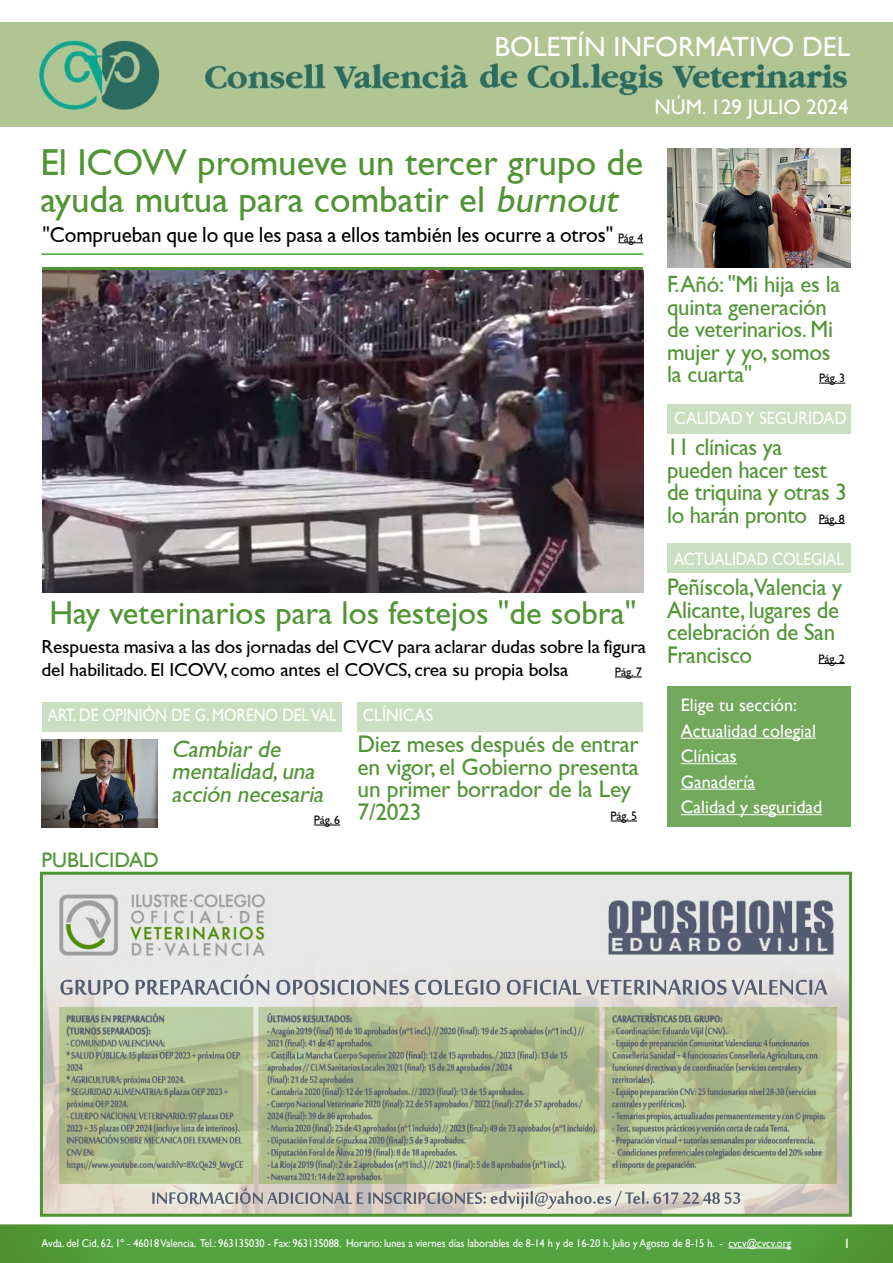
<style>
.page{position:relative;width:893px;height:1263px;background:#fff}
.page>*{position:absolute;margin:0;border:0;box-sizing:border-box;transform-origin:0 0}
.t1{font:37.5px/37.5px "Gill Sans";color:#509434}
.t2{font:33px "Gill Sans";color:#509434}
.t3{font:27.75px "Gill Sans";color:#fff}
.t4{font:24px/22.5px "Gill Sans";letter-spacing:-.01em;color:#509434;scale:.95 1}
.t5{font:24px/22.5px "Gill Sans";letter-spacing:-.01em;color:#509434}
.t6{font:italic 24px/22.5px "Gill Sans";color:#509434}
.t7{font:23.55px/22.5px "Gill Sans";letter-spacing:-.01em;color:#509434}
.t8{font:21.9px "Gill Sans";letter-spacing:-.005em;color:#000}
.t9{font:21px "Gill Sans";color:#fff}
.t10{font:21px "Gill Sans";color:#509434}
.t11{font:18.9px/22.5px "Gill Sans";letter-spacing:-.01em;color:#000}
.t12{font:18px/25.5px "Gill Sans";color:#fff}
.t13{font:18px "Gill Sans";color:#fff;scale:.85 1}
.t14{font:18px "Gill Sans";color:#fff;scale:.9 1}
.t15{font:13.5px "Gill Sans";color:#fff;scale:1.05 1}
.t16{font:12.3px "Gill Sans";letter-spacing:-.01em;color:#000}
.t17{font:12.3px "Gill Sans";letter-spacing:-.01em;color:#000;scale:.96 1}
.t18{font:11.25px "Gill Sans";color:#fff;scale:.92 1}
.s1{font-style:italic}
.s2{font-size:12.3px}
.s3{font-size:12.3px;color:#000}
</style>
<div class="page">
<img style="left:0;top:1224px;width:893px;height:39px">
<hr style="left:728px;top:1248px;width:63px;height:1px;background:#fff">
<img style="left:44px;top:876px;width:804px;height:337px">
<div style="left:40px;top:872px;width:812px;height:345px;border:3px solid #509434"></div>
<img style="left:0;top:22px;width:893px;height:104px">
<div style="left:667px;top:687px;width:184px;height:140px;background:#73a95c"></div>
<svg style="left:618px;top:243px;width:25px;height:1px"></svg>
<hr style="left:681px;top:738px;width:135px;height:1px;background:#fff">
<hr style="left:681px;top:763px;width:56px;height:1px;background:#fff">
<hr style="left:681px;top:789px;width:74px;height:1px;background:#fff">
<hr style="left:681px;top:814px;width:141px;height:1px;background:#fff">
<img style="left:43px;top:270px;width:600px;height:323px">
<svg style="left:615px;top:677px;width:27px;height:1px"></svg>
<svg style="left:314px;top:825px;width:26px;height:1px"></svg>
<div style="left:43px;top:702px;width:299px;height:29px;background:#cadfc2"></div>
<svg style="left:611px;top:821px;width:26px;height:1px"></svg>
<div style="left:357px;top:702px;width:286px;height:29px;background:#cadfc2"></div>
<hr style="left:41px;top:253px;width:602px;height:2px;background:#3fa535">
<svg style="left:819px;top:523px;width:26px;height:1px"></svg>
<svg style="left:818px;top:663px;width:27px;height:1px"></svg>
<div style="left:667px;top:404px;width:184px;height:30px;background:#cadfc2"></div>
<div style="left:667px;top:544px;width:184px;height:29px;background:#cadfc2"></div>
<img style="left:667px;top:149px;width:184px;height:119px">
<svg style="left:819px;top:383px;width:26px;height:1px"></svg>
<img style="left:41px;top:740px;width:116px;height:87px">
<h3 class="t3" style="left:495px;top:31px;width:357px">BOLETÍN INFORMATIVO DEL</h3>
<h3 class="t9" style="left:654px;top:95px;width:196px">NÚM. 129 JULIO 2024</h3>
<h1 class="t1" style="left:40px;top:143px;width:604px">El ICOVV promueve un tercer grupo de ayuda mutua para combatir el <span class="s1">burnout</span></h1>
<h3 class="t8" style="left:43px;top:222px;width:602px">"Comprueban que lo que les pasa a ellos también les ocurre a otros" <span class="s2">Pág. 4</span></h3>
<h2 class="t2" style="left:49px;top:594px;width:588px">Hay veterinarios para los festejos "de sobra"</h2>
<h3 class="t11" style="left:41px;top:636px;width:606px">Respuesta masiva a las dos jornadas del CVCV para aclarar dudas sobre la figura del habilitado. El ICOVV, como antes el COVCS, crea su propia bolsa</h3>
<p class="t16" style="left:615px;top:665px;width:28px">Pág. 7</p>
<h3 class="t13" style="left:48px;top:704px;width:341px">ART. DE OPINIÓN DE G. MORENO DEL VAL</h3>
<h3 class="t10" style="left:42px;top:848px;width:119px">PUBLICIDAD</h3>
<h3 class="t6" style="left:171px;top:737px;width:158px">Cambiarde mentalidad,una acción necesaria</h3>
<p class="t16" style="left:314px;top:813px;width:28px">Pág. 6</p>
<h3 class="t14" style="left:363px;top:704px;width:80px">CLÍNICAS</h3>
<h3 class="t5" style="left:357px;top:733px;width:283px">Diez meses después de entrar en vigor, el Gobierno presenta un primer borrador de la Ley<br>7/2023</h3>
<p class="t16" style="left:611px;top:809px;width:28px">Pág. 5</p>
<h3 class="t7" style="left:667px;top:273px;width:175px">F.Añó: "Mi hija es la quinta generación de veterinarios. Mi mujer y yo, somos la cuarta"</h3>
<p class="t17" style="left:819px;top:371px;width:29px">Pág. 3</p>
<h3 class="t14" style="left:674px;top:408px;width:193px">CALIDAD Y SEGURIDAD</h3>
<h3 class="t4" style="left:667px;top:436px;width:191px">11 clínicas ya pueden hacer test de triquina y otras 3 lo harán pronto <span class="s3">Pág. 8</span></h3>
<h3 class="t13" style="left:674px;top:548px;width:201px">ACTUALIDAD COLEGIAL</h3>
<h3 class="t4" style="left:667px;top:576px;width:186px">Peñíscola,Valencia y<br>Alicante, lugares de celebración de San<br>Francisco</h3>
<p class="t17" style="left:818px;top:651px;width:29px">Pág. 2</p>
<h3 class="t12" style="left:681px;top:693px;width:143px">Elige tu sección:<br>Actualidad colegial<br>Clínicas<br>Ganadería<br>Calidad y seguridad</h3>
<p class="t18" style="left:42px;top:1237px;width:816px">Avda. del Cid, 62, 1º - 46018 Valencia. Tel.: 963135030 - Fax: 963135088. Horario: lunes a viernes días laborables de 8-14 h y de 16-20 h. Julio y Agosto de 8-15 h. - cvcv@cvcv.org</p>
<p class="t15" style="left:843px;top:1236px;width:8px">1</p>
</div>
